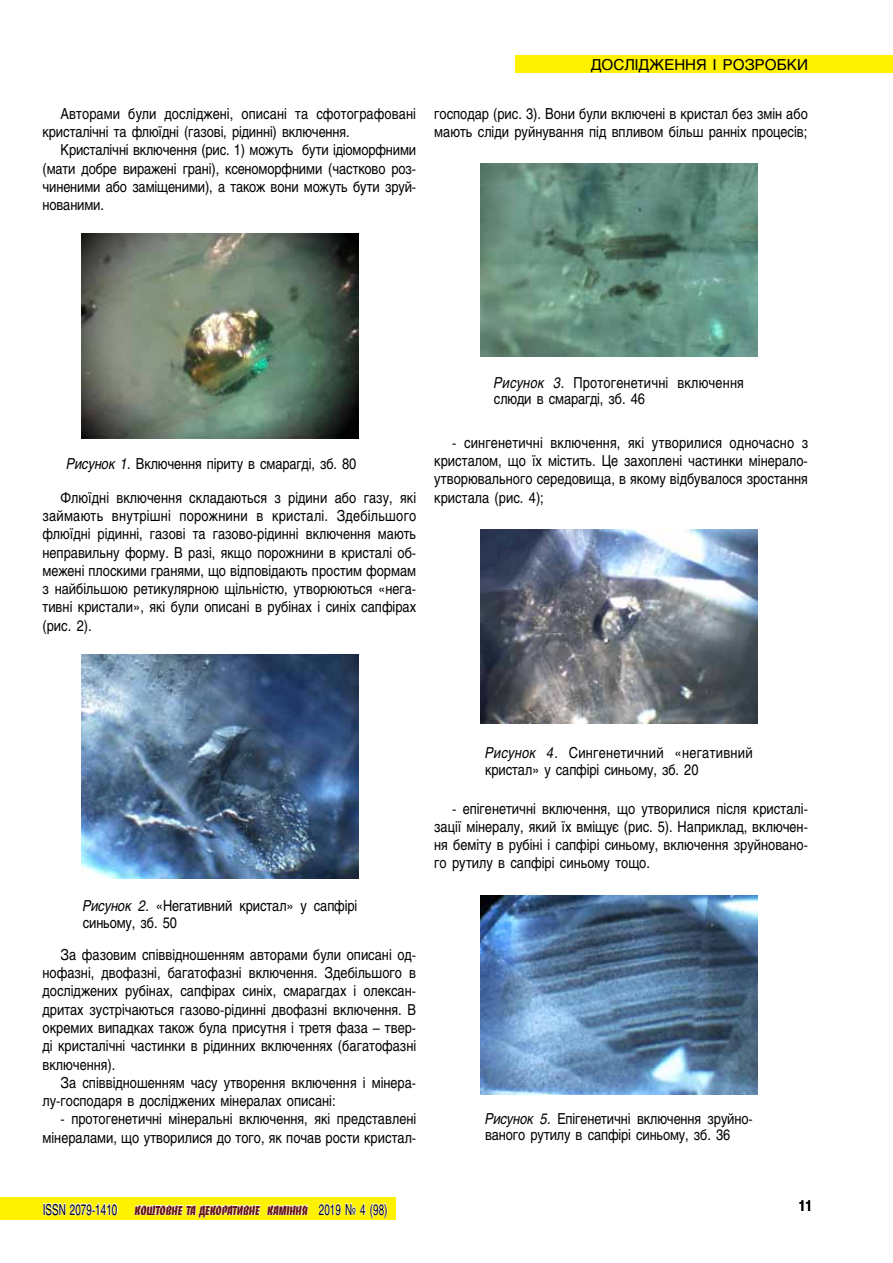
<style>
.page{position:relative;width:893px;height:1263px;background:#fff}
.page>*{position:absolute;margin:0;border:0;box-sizing:border-box;transform-origin:0 0}
.t1{font:15px/18.3px "Helios";color:#000;scale:.85 1}
.t2{font:15px/16.5px "Helios";letter-spacing:.02em;color:#000;scale:.85 1}
.t3{font:15px "Helios";color:#000}
.t4{font:700 15px "Helios";color:#000;scale:.8 1}
.t5{font:13.5px "Banco Heavy C";color:#671316;scale:.8 1}
.s1{font-style:italic}
.s2{font-family:"Helios";font-size:15px;color:#000}
</style>
<div class="page">
<div style="left:0;top:1197px;width:395px;height:23px;background:#fff200"></div>
<svg style="left:134px;top:1204px;width:127px;height:14px"></svg>
<svg style="left:267px;top:1204px;width:41px;height:11px"></svg>
<svg style="left:318px;top:1203px;width:70px;height:15px"></svg>
<svg style="left:44px;top:1202px;width:74px;height:13px"></svg>
<div style="left:515px;top:55px;width:378px;height:17px;background:#fff200"></div>
<img style="left:82px;top:655px;width:276px;height:223px">
<img style="left:82px;top:233px;width:276px;height:206px">
<img style="left:481px;top:164px;width:276px;height:193px">
<img style="left:481px;top:530px;width:276px;height:193px">
<img style="left:481px;top:895px;width:276px;height:199px">
<p class="t1" style="left:43px;top:104px;width:441px;text-indent:18px">Авторами були досліджені, описані та сфотографовані кристалічні та флюїдні (газові, рідинні) включення.</p>
<p class="t1" style="left:43px;top:141px;width:441px;text-align:justify;text-indent:18px">Кристалічні включення (рис. 1) можуть бути ідіоморфними (мати добре виражені грані), ксеноморфними (частково роз&shy;чиненими або заміщеними), а також вони можуть бути зруй&shy;нованими.</p>
<p class="t3" style="left:591px;top:55px;width:219px">ДОСЛІДЖЕННЯ І РОЗРОБКИ</p>
<p class="t1" style="left:434px;top:104px;width:441px">господар (рис. 3). Вони були включені в кристал без змін або мають сліди руйнування під впливом більш ранніх процесів;</p>
<p class="t1" style="left:67px;top:454px;width:343px"><span class="s1">Рисунок 1.</span> Включення піриту в смарагді, зб. 80</p>
<p class="t1" style="left:43px;top:488px;width:441px;text-align:justify;text-indent:18px">Флюїдні включення складаються з рідини або газу, які займають внутрішні порожнини в кристалі. Здебільшого флюїдні рідинні, газові та газово-рідинні включення мають неправильну форму. В разі, якщо порожнини в кристалі об&shy;межені плоскими гранями, що відповідають простим формам з найбільшою ретикулярною щільністю, утворюються «нега&shy;тивні кристали», які були описані в рубінах і синіх сапфірах (рис. 2).</p>
<p class="t1" style="left:494px;top:374px;width:296px;line-height:16.5px"><span class="s1">Рисунок 3.</span> Протогенетичні включення cлюди в смарагді, зб. 46</p>
<p class="t1" style="left:434px;top:433px;width:441px;text-align:justify;text-indent:18px">- сингенетичні включення, які утворилися одночасно з кристалом, що їх містить. Це захоплені частинки мінерало&shy;утворювального середовища, в якому відбувалося зростання кристала (рис. 4);</p>
<p class="t1" style="left:83px;top:897px;width:324px;line-height:16.5px"><span class="s1">Рисунок 2.</span> «Негативний кристал» у сапфірі синьому, зб. 50</p>
<p class="t1" style="left:43px;top:945px;width:441px;text-align:justify;text-indent:18px">За фазовим співвідношенням авторами були описані од&shy;нофазні, двофазні, багатофазні включення. Здебільшого в досліджених рубінах, сапфірах синіх, смарагдах і олексан&shy;дритах зустрічаються газово-рідинні двофазні включення. В окремих випадках також була присутня і третя фаза <span class="s1">–</span> твер&shy;ді кристалічні частинки в рідинних включеннях (багатофазні включення).</p>
<p class="t1" style="left:43px;top:1073px;width:441px;text-indent:18px">За співвідношенням часу утворення включення і мінера&shy;лу-господаря в досліджених мінералах описані:</p>
<p class="t1" style="left:43px;top:1110px;width:441px;text-align:right">- протогенетичні мінеральні включення, які представлені мінералами, що утворилися до того, як почав рости кристал-</p>
<p class="t2" style="left:485px;top:744px;width:316px"><span class="s1">Рисунок 4.</span> Сингенетичний «негативний кристал» у сапфірі синьому, зб. 20</p>
<p class="t1" style="left:434px;top:799px;width:441px;text-align:justify;text-indent:18px">- епігенетичні включення, що утворилися після кристалі&shy;зації мінералу, який їх вміщує (рис. 5). Наприклад, включен&shy;ня беміту в рубіні і сапфірі синьому, включення зруйновано&shy;го рутилу в сапфірі синьому тощо.</p>
<p class="t1" style="left:485px;top:1110px;width:316px;line-height:16.5px"><span class="s1">Рисунок 5.</span> Епігенетичні включення зруйно&shy;ваного рутилу в сапфірі синьому, зб. 36</p>
<p class="t5" style="left:43px;top:1202px;width:432px"><span class="s2">ISSN 2079-1410</span> коштовне та декоративне каміння <span class="s2">2019 № 4 (98)</span></p>
<p class="t4" style="left:799px;top:1197px;width:18px">11</p>
</div>
